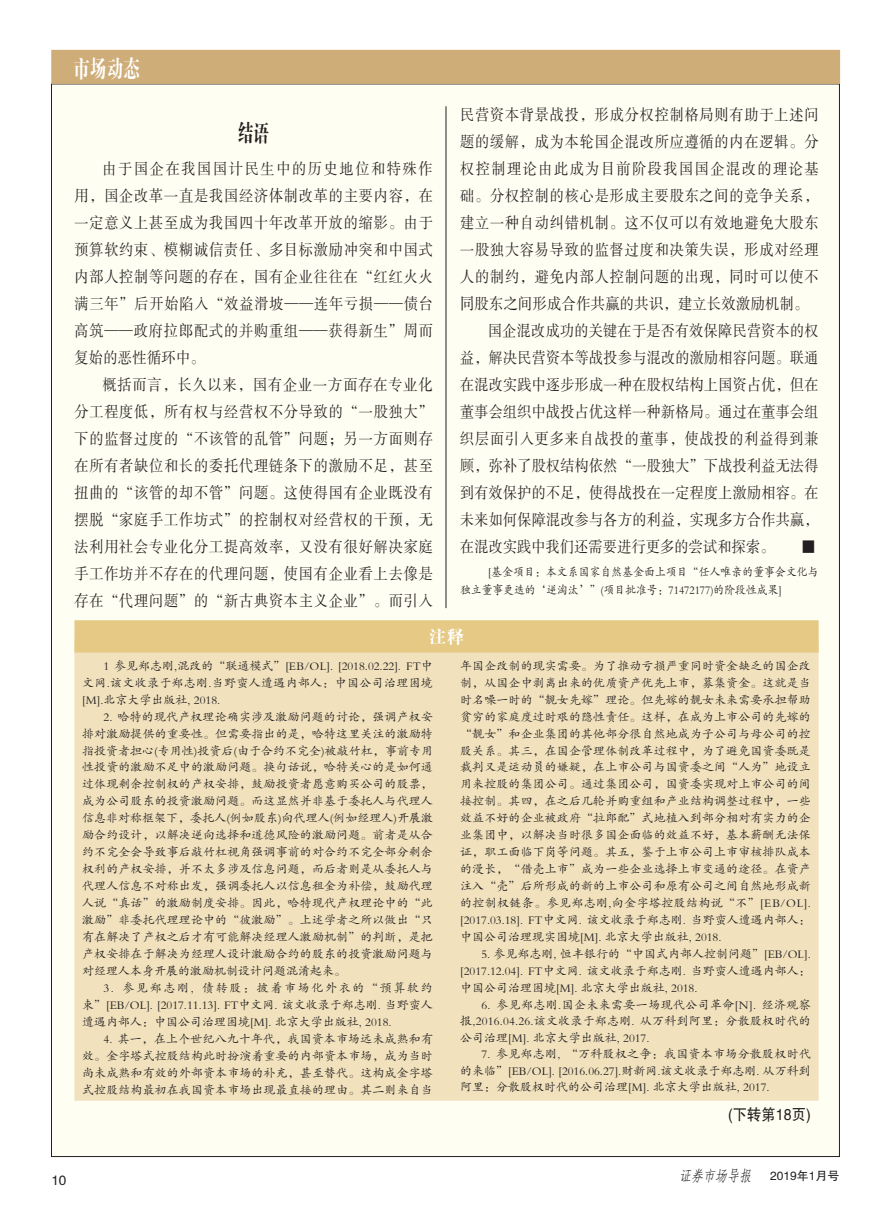
<style>
.page{position:relative;width:893px;height:1212px;background:#fff}
.page>*{position:absolute;margin:0;border:0;box-sizing:border-box;transform-origin:0 0}
.t1{font:24px "FZDBSK GBK1 0";color:#fff;scale:.7 1}
.t2{font:23.1px "FZDBSK GBK1 0";color:#231f20;scale:.68 1}
.t3{font:18px "FZDBSK GBK1 0";color:#fff}
.t4{font:15.75px/27px "FZSSK GBK1 0";letter-spacing:.055em;color:#231f20;text-align:justify;scale:.9 1}
.t5{font:15.75px "FZSSK GBK1 0";letter-spacing:.025em;color:#231f20;scale:.89 1}
.t6{font:15.75px "FZSSK GBK1 0";letter-spacing:.025em;color:#231f20;scale:.9 1}
.t7{font:15.75px "FZSSK GBK1 0";letter-spacing:.055em;color:#231f20;scale:.89 1}
.t8{font:15.75px "FZSSK GBK1 0";letter-spacing:.105em;color:#231f20;scale:.9 1}
.t9{font:15.75px "FZSSK GBK1 0";letter-spacing:.02em;color:#231f20;scale:.89 1}
.t10{font:15.75px "FZHTK GBK1 0";letter-spacing:.01em;color:#231f20;scale:.9 1}
.t11{font:13.5px "FZHTK GBK1 0";color:#231f20}
.t12{font:12px/17px "FZKTK GBK1 0";color:#231f20;text-align:justify}
.t13{font:12px/18px "FZKTK GBK1 0";color:#231f20;scale:.9 1}
.t14{font:12px "FZHTK GBK1 0";color:#231f20}
.s1{font-family:"Fang Song GB2312";font-style:italic;font-size:15px}
</style>
<div class="page">
<div style="left:51px;top:84px;width:788px;height:1072px;background:#fffef2"></div>
<div style="left:51px;top:50px;width:789px;height:34px;background:#cfad78"></div>
<hr style="left:446px;top:106px;width:1px;height:502px;background:#231f20">
<div style="left:74px;top:639px;width:744px;height:462px;background:#f1e2bd;border:2px solid #f1e2bd"></div>
<div style="left:74px;top:620px;width:745px;height:32px;background:#e6c985;border:2px solid #e6c985"></div>
<h1 class="t1" style="left:73px;top:56px;width:98px">市场动态</h1>
<h2 class="t2" style="left:238px;top:121px;width:48px">结语</h2>
<h3 class="t4" style="left:74px;top:156px;width:400px;text-indent:28px">由于国企在我国国计民生中的历史地位和特殊作用，国企改革一直是我国经济体制改革的主要内容，在一定意义上甚至成为我国四十年改革开放的缩影。由于预算软约束、模糊诚信责任、多目标激励冲突和中国式内部人控制等问题的存在，国有企业往往在“红红火火满三年”后开始陷入“效益滑坡——连年亏损——债台高筑——政府拉郎配式的并购重组——获得新生”周而复始的恶性循环中。</h3>
<p class="t4" style="left:74px;top:372px;width:400px;text-indent:28px">概括而言，长久以来，国有企业一方面存在专业化分工程度低，所有权与经营权不分导致的“一股独大”下的监督过度的“不该管的乱管”问题；另一方面则存在所有者缺位和长的委托代理链条下的激励不足，甚至扭曲的“该管的却不管”问题。这使得国有企业既没有摆脱“家庭手工作坊式”的控制权对经营权的干预，无法利用社会专业化分工提高效率，又没有很好解决家庭手工作坊并不存在的代理问题，使国有企业看上去像是存在“代理问题”的“新古典资本主义企业”。而引入</p>
<h3 class="t4" style="left:460px;top:102px;width:400px">民营资本背景战投，形成分权控制格局则有助于上述问</h3>
<h3 class="t4" style="left:460px;top:129px;width:400px">题的缓解，成为本轮国企混改所应遵循的内在逻辑。分</h3>
<h3 class="t8" style="left:460px;top:160px;width:400px">权控制理论由此成为目前阶段我国国企混改的理论基</h3>
<h3 class="t4" style="left:460px;top:183px;width:400px">础。分权控制的核心是形成主要股东之间的竞争关系，</h3>
<h3 class="t4" style="left:460px;top:210px;width:400px">建立一种自动纠错机制。这不仅可以有效地避免大股东</h3>
<h3 class="t4" style="left:460px;top:237px;width:400px">一股独大容易导致的监督过度和决策失误，形成对经理</h3>
<h3 class="t4" style="left:460px;top:264px;width:400px">人的制约，避免内部人控制问题的出现，同时可以使不</h3>
<h3 class="t6" style="left:460px;top:295px;width:389px">同股东之间形成合作共赢的共识，建立长效激励机制。</h3>
<h3 class="t5" style="left:488px;top:322px;width:373px">国企混改成功的关键在于是否有效保障民营资本的权</h3>
<h3 class="t5" style="left:460px;top:349px;width:404px">益，解决民营资本等战投参与混改的激励相容问题。联通</h3>
<h3 class="t5" style="left:460px;top:376px;width:404px">在混改实践中逐步形成一种在股权结构上国资占优，但在</h3>
<h3 class="t5" style="left:460px;top:403px;width:404px">董事会组织中战投占优这样一种新格局。通过在董事会组</h3>
<h3 class="t7" style="left:460px;top:430px;width:404px">织层面引入更多来自战投的董事，使战投的利益得到兼</h3>
<h3 class="t5" style="left:460px;top:457px;width:404px">顾，弥补了股权结构依然“一股独大”下战投利益无法得</h3>
<h3 class="t5" style="left:460px;top:484px;width:404px">到有效保护的不足，使得战投在一定程度上激励相容。在</h3>
<h3 class="t5" style="left:460px;top:511px;width:404px">未来如何保障混改参与各方的利益，实现多方合作共赢，</h3>
<h3 class="t9" style="left:460px;top:538px;width:355px">在混改实践中我们还需要进行更多的尝试和探索。</h3>
<h3 class="t4" style="left:802px;top:534px;width:17px">■</h3>
<p class="t13" style="left:460px;top:563px;width:400px;text-indent:28px">[基金项目：本文系国家自然基金面上项目“任人唯亲的董事会文化与独立董事更迭的‘逆淘汰’”(项目批准号：71472177)的阶段性成果]</p>
<h3 class="t3" style="left:429px;top:627px;width:37px">注释</h3>
<p class="t12" style="left:460px;top:657px;width:352px">年国企改制的现实需要。为了推动亏损严重同时资金缺乏的国企改制，从国企中剥离出来的优质资产优先上市，募集资金。这就是当时名噪一时的“靓女先嫁”理论。但先嫁的靓女未来需要承担帮助贫穷的家庭度过时艰的隐性责任。这样，在成为上市公司的先嫁的“靓女”和企业集团的其他部分很自然地成为子公司与母公司的控股关系。其三，在国企管理体制改革过程中，为了避免国资委既是裁判又是运动员的嫌疑，在上市公司与国资委之间“人为”地设立用来控股的集团公司。通过集团公司，国资委实现对上市公司的间接控制。其四，在之后几轮并购重组和产业结构调整过程中，一些效益不好的企业被政府“拉郎配”式地植入到部分相对有实力的企业集团中，以解决当时很多国企面临的效益不好，基本薪酬无法保证，职工面临下岗等问题。其五，鉴于上市公司上市审核排队成本的漫长，“借壳上市”成为一些企业选择上市变通的途径。在资产注入“壳”后所形成的新的上市公司和原有公司之间自然地形成新的控制权链条。参见郑志刚,向金字塔控股结构说“不”[EB/OL]. [2017.03.18]. FT中文网. 该文收录于郑志刚. 当野蛮人遭遇内部人：中国公司治理现实困境[M]. 北京大学出版社, 2018.</p>
<p class="t12" style="left:460px;top:946px;width:352px;text-indent:21px">5. 参见郑志刚, 恒丰银行的“中国式内部人控制问题”[EB/OL]. [2017.12.04]. FT中文网. 该文收录于郑志刚. 当野蛮人遭遇内部人：中国公司治理困境[M]. 北京大学出版社, 2018.</p>
<p class="t12" style="left:460px;top:997px;width:352px;line-height:16.5px;text-indent:21px">6. 参见郑志刚.国企未来需要一场现代公司革命[N]. 经济观察报,2016.04.26.该文收录于郑志刚. 从万科到阿里：分散股权时代的公司治理[M]. 北京大学出版社, 2017.</p>
<p class="t12" style="left:460px;top:1046px;width:352px;line-height:16.5px;text-indent:21px">7. 参见郑志刚, “万科股权之争：我国资本市场分散股权时代的来临”[EB/OL]. [2016.06.27].财新网.该文收录于郑志刚. 从万科到阿里：分散股权时代的公司治理[M]. 北京大学出版社, 2017.</p>
<h3 class="t10" style="left:728px;top:1106px;width:93px">(下转第18页)</h3>
<p class="t12" style="left:82px;top:657px;width:352px;text-indent:21px">1 参见郑志刚,混改的“联通模式”[EB/OL]. [2018.02.22]. FT中文网.该文收录于郑志刚.当野蛮人遭遇内部人：中国公司治理困境[M].北京大学出版社, 2018.</p>
<p class="t12" style="left:82px;top:708px;width:352px;text-indent:21px">2. 哈特的现代产权理论确实涉及激励问题的讨论，强调产权安排对激励提供的重要性。但需要指出的是，哈特这里关注的激励特指投资者担心(专用性)投资后(由于合约不完全)被敲竹杠，事前专用性投资的激励不足中的激励问题。换句话说，哈特关心的是如何通过体现剩余控制权的产权安排，鼓励投资者愿意购买公司的股票，成为公司股东的投资激励问题。而这显然并非基于委托人与代理人信息非对称框架下，委托人(例如股东)向代理人(例如经理人)开展激励合约设计，以解决逆向选择和道德风险的激励问题。前者是从合约不完全会导致事后敲竹杠视角强调事前的对合约不完全部分剩余权利的产权安排，并不太多涉及信息问题，而后者则是从委托人与代理人信息不对称出发，强调委托人以信息租金为补偿，鼓励代理人说“真话”的激励制度安排。因此，哈特现代产权理论中的“此激励”非委托代理理论中的“彼激励”。上述学者之所以做出“只有在解决了产权之后才有可能解决经理人激励机制”的判断，是把产权安排在于解决为经理人设计激励合约的股东的投资激励问题与对经理人本身开展的激励机制设计问题混淆起来。</p>
<p class="t12" style="left:82px;top:979px;width:352px;text-indent:21px">3. 参见郑志刚, 债转股：披着市场化外衣的“预算软约束”[EB/OL]. [2017.11.13]. FT中文网. 该文收录于郑志刚. 当野蛮人遭遇内部人：中国公司治理困境[M]. 北京大学出版社, 2018.</p>
<p class="t12" style="left:82px;top:1030px;width:352px;text-indent:21px">4. 其一，在上个世纪八九十年代，我国资本市场远未成熟和有效。金字塔式控股结构此时扮演着重要的内部资本市场，成为当时尚未成熟和有效的外部资本市场的补充，甚至替代。这构成金字塔式控股结构最初在我国资本市场出现最直接的理由。其二则来自当</p>
<p class="t11" style="left:51px;top:1172px;width:16px">10</p>
<p class="t14" style="left:679px;top:1169px;width:162px"><span class="s1">证券市场导报</span> 2019年1月号</p>
</div>
